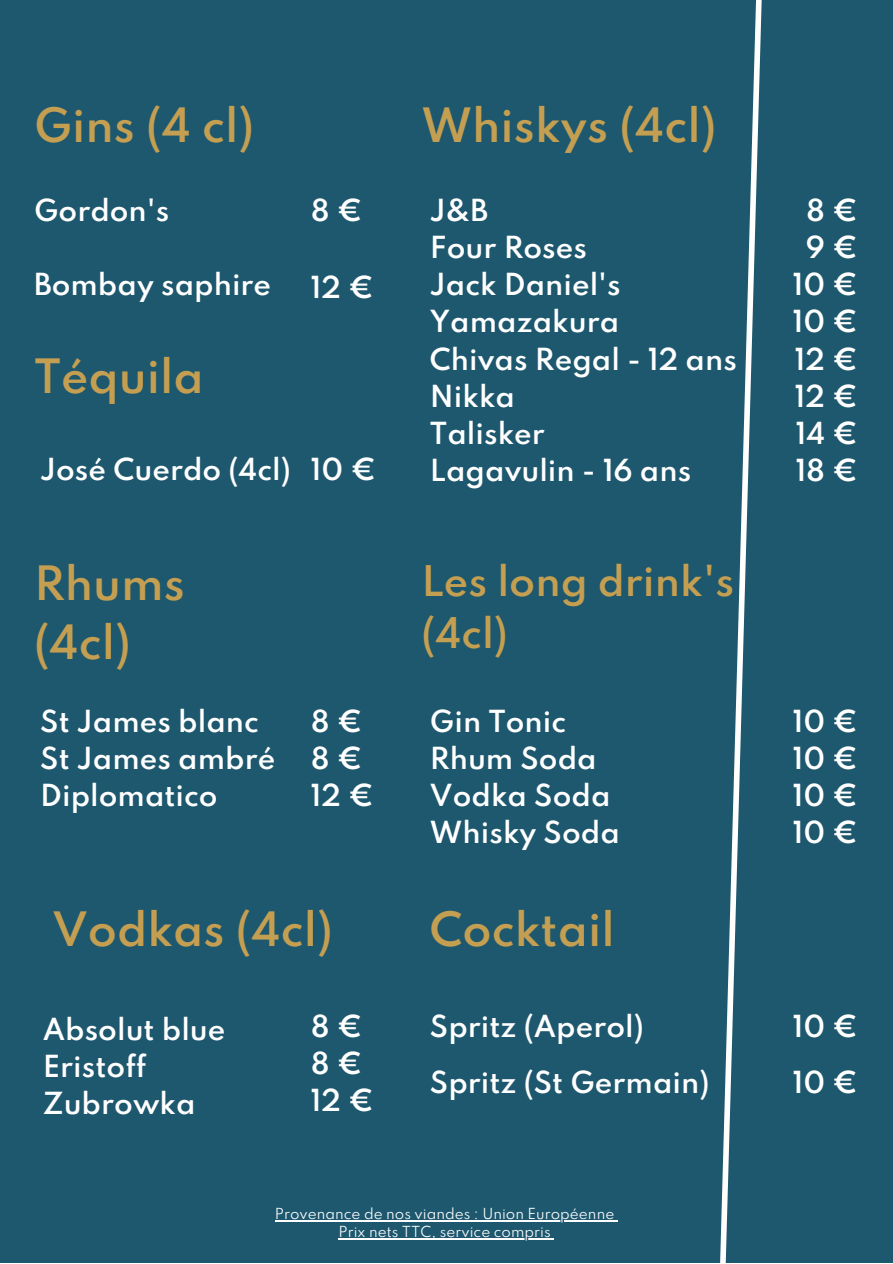
<style>
.page{position:relative;width:893px;height:1264px;background:#fff}
.page>*{position:absolute;margin:0;border:0;box-sizing:border-box;transform-origin:0 0}
.t1{font:600 42px/58.5px "Spartan";color:#c59f51}
.t2{font:600 37.5px "Spartan";color:#c59f51}
.t3{font:600 27px "Spartan";color:#fff}
.t4{font:13.5px "Spartan";color:#fff}
</style>
<div class="page">
<div style="left:0;top:0;width:892px;height:1262px;background:#1e586e"></div>
<svg style="left:720px;top:0;width:42px;height:1262px"></svg>
<hr style="left:275px;top:1219px;width:339px;height:2px;background:#fff">
<hr style="left:338px;top:1237px;width:212px;height:2px;background:#fff">
<p class="t1" style="left:34px;top:100px;width:221px">Gins (4 cl)</p>
<p class="t3" style="left:34px;top:198px;width:137px">Gordon's</p>
<p class="t3" style="left:34px;top:272px;width:239px">Bombay saphire</p>
<p class="t1" style="left:34px;top:351px;width:171px">Téquila</p>
<p class="t3" style="left:40px;top:456px;width:252px">José Cuerdo (4cl)</p>
<p class="t3" style="left:311px;top:198px;width:53px">8 €</p>
<p class="t3" style="left:311px;top:275px;width:64px">12 €</p>
<p class="t3" style="left:311px;top:456px;width:67px">10 €</p>
<p class="t1" style="left:34px;top:558px;width:152px">Rhums (4cl)</p>
<p class="t3" style="left:40px;top:708px;width:220px">St James blanc</p>
<p class="t3" style="left:40px;top:746px;width:236px">St James ambré</p>
<p class="t3" style="left:40px;top:783px;width:179px">Diplomatico</p>
<p class="t3" style="left:311px;top:708px;width:53px">8 €</p>
<p class="t3" style="left:311px;top:746px;width:53px">8 €</p>
<p class="t3" style="left:311px;top:783px;width:64px">12 €</p>
<p class="t1" style="left:52px;top:903px;width:282px">Vodkas (4cl)</p>
<p class="t3" style="left:43px;top:1016px;width:184px">Absolut blue</p>
<p class="t3" style="left:43px;top:1053px;width:105px">Eristoff</p>
<p class="t3" style="left:43px;top:1090px;width:154px">Zubrowka</p>
<p class="t3" style="left:311px;top:1013px;width:53px">8 €</p>
<p class="t3" style="left:311px;top:1051px;width:53px">8 €</p>
<p class="t3" style="left:311px;top:1088px;width:64px">12 €</p>
<p class="t1" style="left:421px;top:100px;width:296px">Whiskys (4cl)</p>
<p class="t3" style="left:430px;top:198px;width:60px">J&amp;B</p>
<p class="t3" style="left:430px;top:235px;width:159px">Four Roses</p>
<p class="t3" style="left:430px;top:272px;width:192px">Jack Daniel's</p>
<p class="t3" style="left:430px;top:309px;width:191px">Yamazakura</p>
<p class="t3" style="left:430px;top:346px;width:308px">Chivas Regal - 12 ans</p>
<p class="t3" style="left:430px;top:383px;width:87px">Nikka</p>
<p class="t3" style="left:430px;top:420px;width:116px">Talisker</p>
<p class="t3" style="left:430px;top:457px;width:263px">Lagavulin - 16 ans</p>
<p class="t2" style="left:421px;top:564px;width:314px">Les long drink's</p>
<p class="t2" style="left:421px;top:615px;width:88px">(4cl)</p>
<p class="t3" style="left:430px;top:708px;width:138px">Gin Tonic</p>
<p class="t3" style="left:430px;top:746px;width:168px">Rhum Soda</p>
<p class="t3" style="left:430px;top:783px;width:182px">Vodka Soda</p>
<p class="t3" style="left:430px;top:820px;width:191px">Whisky Soda</p>
<p class="t1" style="left:430px;top:903px;width:186px">Cocktail</p>
<p class="t3" style="left:806px;top:198px;width:53px">8 €</p>
<p class="t3" style="left:805px;top:235px;width:53px">9 €</p>
<p class="t3" style="left:792px;top:272px;width:67px">10 €</p>
<p class="t3" style="left:792px;top:309px;width:67px">10 €</p>
<p class="t3" style="left:794px;top:346px;width:64px">12 €</p>
<p class="t3" style="left:794px;top:383px;width:64px">12 €</p>
<p class="t3" style="left:795px;top:420px;width:64px">14 €</p>
<p class="t3" style="left:795px;top:457px;width:64px">18 €</p>
<p class="t3" style="left:792px;top:708px;width:67px">10 €</p>
<p class="t3" style="left:792px;top:746px;width:67px">10 €</p>
<p class="t3" style="left:792px;top:783px;width:67px">10 €</p>
<p class="t3" style="left:792px;top:820px;width:67px">10 €</p>
<p class="t3" style="left:430px;top:1013px;width:215px">Spritz (Aperol)</p>
<p class="t3" style="left:792px;top:1013px;width:67px">10 €</p>
<p class="t3" style="left:430px;top:1069px;width:281px">Spritz (St Germain)</p>
<p class="t3" style="left:792px;top:1069px;width:67px">10 €</p>
<p class="t4" style="left:275px;top:1207px;width:341px">Provenance de nos viandes : Union Européenne</p>
<p class="t4" style="left:338px;top:1225px;width:214px">Prix nets TTC, service compris</p>
</div>
